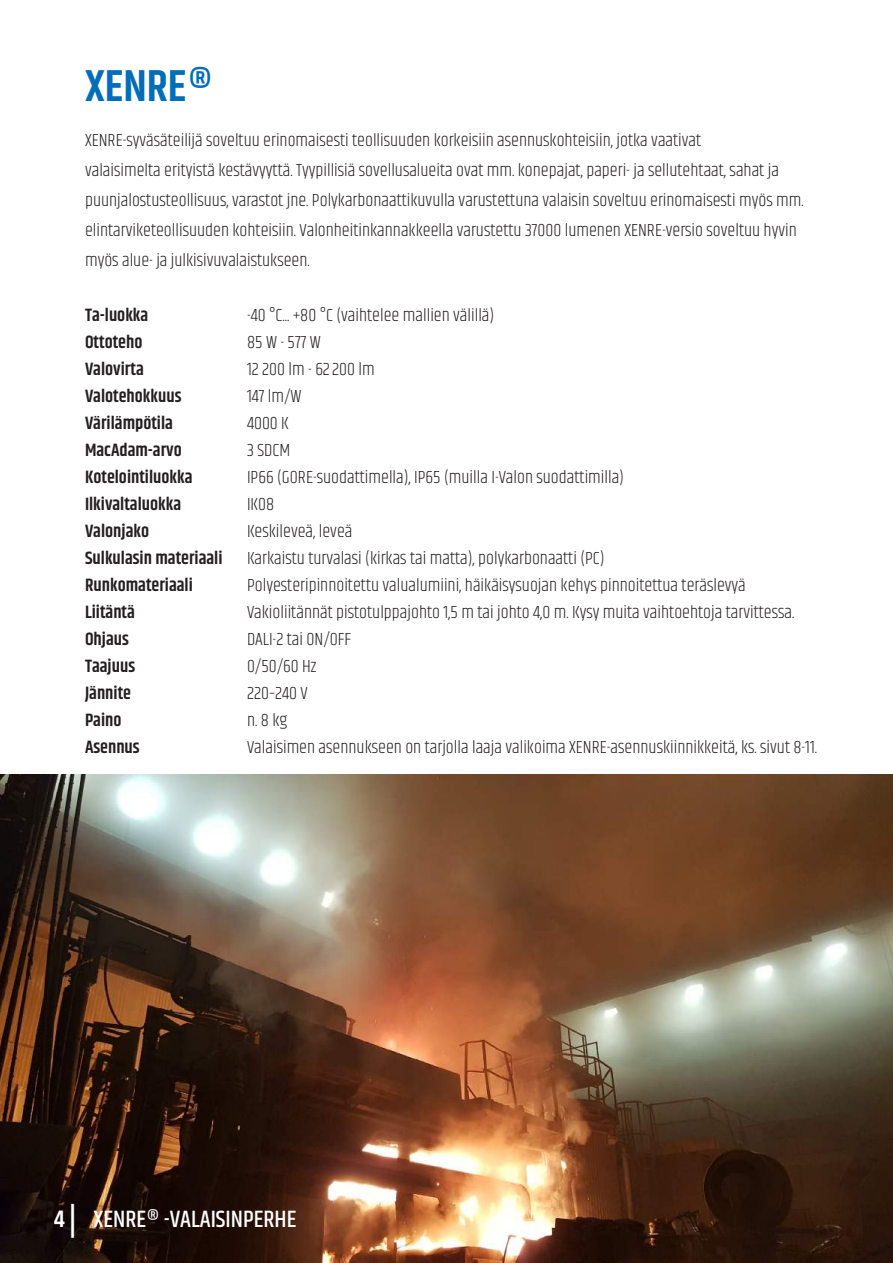
<style>
.page{position:relative;width:893px;height:1263px;background:#fff}
.page>*{position:absolute;margin:0;border:0;box-sizing:border-box;transform-origin:0 0}
.t1{font:600 45px "Khand";color:#006db8}
.t2{font:500 24px "Khand";color:#fff}
.t3{font:300 18px/30px "Khand";color:#231f20}
.t4{font:600 18px "Khand";color:#231f20}
.s1{font-weight:600}
.s2{font-weight:600;font-size:33px}
</style>
<div class="page">
<img style="left:0;top:775px;width:893px;height:488px">
<h1 class="t1" style="left:85px;top:56px;width:129px">XENRE®</h1>
<p class="t3" style="left:85px;top:127px;width:720px">XENRE-syväsäteilijä soveltuu erinomaisesti teollisuuden korkeisiin asennuskohteisiin, jotka vaativat<br>valaisimelta erityistä kestävyyttä. Tyypillisiä sovellusalueita ovat mm. konepajat, paperi- ja sellutehtaat, sahat ja puunjalostusteollisuus, varastot jne. Polykarbonaattikuvulla varustettuna valaisin soveltuu erinomaisesti myös mm. elintarviketeollisuuden kohteisiin. Valonheitinkannakkeella varustettu 37000 lumenen XENRE-versio soveltuu hyvin myös alue- ja julkisivuvalaistukseen.</p>
<p class="t4" style="left:85px;top:303px;width:65px">Ta-luokka</p>
<p class="t3" style="left:247px;top:301px;width:249px">-40 °C... +80 °C (vaihtelee mallien välillä)</p>
<p class="t4" style="left:85px;top:330px;width:59px">Ottoteho</p>
<p class="t3" style="left:247px;top:328px;width:75px">85 W - 577 W</p>
<p class="t4" style="left:85px;top:357px;width:60px">Valovirta</p>
<p class="t3" style="left:247px;top:355px;width:129px">12 200 lm - 62200 lm</p>
<p class="t4" style="left:85px;top:384px;width:98px">Valotehokkuus</p>
<p class="t3" style="left:247px;top:382px;width:56px">147 lm/W</p>
<p class="t4" style="left:85px;top:411px;width:89px">Värilämpötila</p>
<p class="t3" style="left:247px;top:409px;width:43px">4000 K</p>
<p class="t4" style="left:85px;top:438px;width:98px">MacAdam-arvo</p>
<p class="t3" style="left:247px;top:436px;width:45px">3 SDCM</p>
<p class="t4" style="left:85px;top:465px;width:109px">Kotelointiluokka</p>
<p class="t3" style="left:247px;top:463px;width:378px">IP66 (GORE-suodattimella), IP65 (muilla I-Valon suodattimilla)</p>
<p class="t4" style="left:85px;top:492px;width:98px">Ilkivaltaluokka</p>
<p class="t3" style="left:247px;top:490px;width:29px">IK08</p>
<p class="t4" style="left:85px;top:519px;width:66px">Valonjako</p>
<p class="t3" style="left:247px;top:517px;width:107px">Keskileveä, leveä</p>
<p class="t4" style="left:85px;top:546px;width:139px">Sulkulasin materiaali</p>
<p class="t3" style="left:247px;top:544px;width:359px">Karkaistu turvalasi (kirkas tai matta), polykarbonaatti (PC)</p>
<p class="t4" style="left:85px;top:573px;width:109px">Runkomateriaali</p>
<p class="t3" style="left:247px;top:571px;width:500px">Polyesteripinnoitettu valualumiini, häikäisysuojan kehys pinnoitettua teräslevyä</p>
<p class="t4" style="left:85px;top:600px;width:51px">Liitäntä</p>
<p class="t3" style="left:247px;top:598px;width:549px">Vakioliitännät pistotulppajohto 1,5 m tai johto 4,0 m. Kysy muita vaihtoehtoja tarvittessa.</p>
<p class="t4" style="left:85px;top:627px;width:45px">Ohjaus</p>
<p class="t3" style="left:247px;top:625px;width:105px">DALI-2 tai ON/OFF</p>
<p class="t4" style="left:85px;top:654px;width:52px">Taajuus</p>
<p class="t3" style="left:247px;top:652px;width:71px">0/50/60 Hz</p>
<p class="t4" style="left:85px;top:681px;width:47px">Jännite</p>
<p class="t3" style="left:247px;top:679px;width:62px">220–240 V</p>
<p class="t4" style="left:85px;top:708px;width:38px">Paino</p>
<p class="t3" style="left:247px;top:706px;width:42px">n. 8 kg</p>
<p class="t4" style="left:85px;top:735px;width:56px">Asennus</p>
<p class="t3" style="left:247px;top:733px;width:572px">Valaisimen asennukseen on tarjolla laaja valikoima XENRE-asennuskiinnikkeitä, ks. sivut 8-11.</p>
<h2 class="t2" style="left:54px;top:1204px;width:244px"><span class="s1">4</span> <span class="s2">|</span> XENRE® -VALAISINPERHE</h2>
</div>
